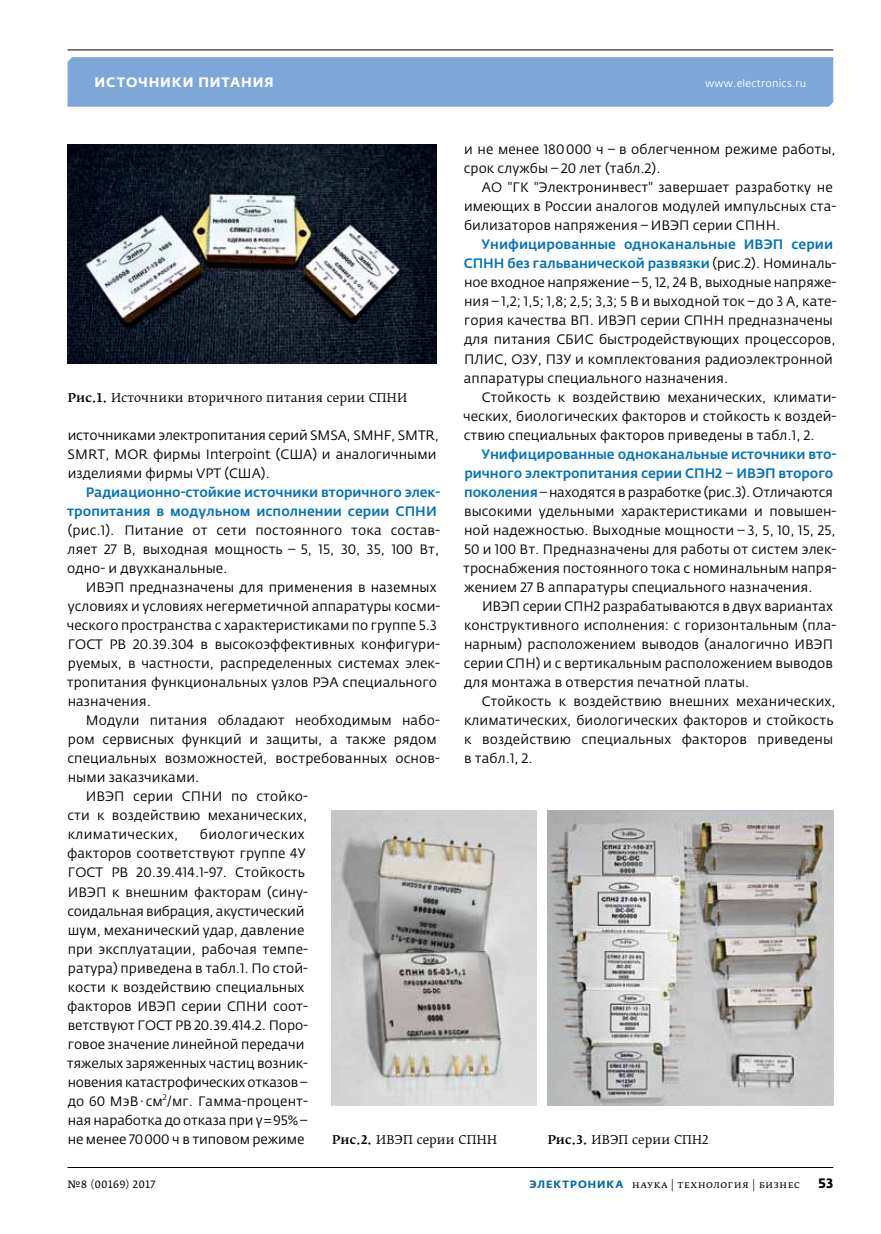
<style>
.page{position:relative;width:881px;height:1234px;background:#fff}
.page>*{position:absolute;margin:0;border:0;box-sizing:border-box;transform-origin:0 0}
.t1{font:13.5px/19px "Fedra Sans Pro";letter-spacing:.005em;color:#000}
.t2{font:500 13.5px/19px "Fedra Sans Pro";letter-spacing:-.005em;color:#0072bc;text-align:right}
.t3{font:700 13.5px "Fedra Sans Alt Pro";letter-spacing:.06em;color:#fff}
.t4{font:13.5px "Fedra Sans Pro";letter-spacing:.025em;color:#000}
.t5{font:700 13.5px "Fedra Sans Pro";color:#000}
.t6{font:12px "Fedra Serif B Pro";letter-spacing:.005em;color:#000}
.t7{font:10.5px "Fedra Serif B Pro";letter-spacing:.04em;color:#000}
.t8{font:10.5px "Fedra Sans Pro";letter-spacing:.015em;color:#fff}
.t9{font:10.5px "Fedra Serif A Pro";letter-spacing:.035em;color:#000}
.s1{font-weight:500;color:#0072bc}
.s2{font-weight:500}
.s3{font-family:"Fedra Sans Alt Pro";font-weight:700;color:#0068ac}
</style>
<div class="page">
<div style="left:67px;top:57px;width:765px;height:50px;background:#7da7d8"></div>
<hr style="left:67px;top:49px;width:765px;height:1px;background:#000">
<hr style="left:68px;top:1166px;width:764px;height:1px;background:#000">
<img style="left:68px;top:145px;width:369px;height:218px">
<img style="left:332px;top:810px;width:204px;height:295px">
<img style="left:547px;top:810px;width:285px;height:295px">
<p class="t3" style="left:95px;top:74px;width:180px">Источники питания</p>
<p class="t8" style="left:705px;top:77px;width:102px">www.electronics.ru</p>
<p class="t1" style="left:463px;top:140px;width:373px">и не менее 180000 ч – в облегченном режиме работы, срок службы – 20 лет (табл.2).</p>
<p class="t1" style="left:464px;top:178px;width:373px;text-indent:18px">АО "ГК "Электронинвест" завершает разработку не имеющих в России аналогов модулей импульсных ста&shy;билизаторов напряжения – ИВЭП серии СПНН.</p>
<p class="t1" style="left:463px;top:235px;width:374px;text-indent:18px"><span class="s1">Унифицированные одноканальные ИВЭП серии СПНН без гальванической развязки</span> (рис.2). Номиналь&shy;ное входное напряжение–5, 12, 24 В, выходные напряже&shy;ния – 1,2; 1,5; 1,8; 2,5; 3,3; 5 В и выходной ток– до 3 А, кате&shy;гория качества ВП. ИВЭП серии СПНН предназначены для питания СБИС быстродействующих процессоров, ПЛИС, ОЗУ, ПЗУ и комплектования радиоэлектронной аппаратуры специального назначения.</p>
<p class="t1" style="left:463px;top:387px;width:374px;text-align:justify;text-indent:19px">Стойкость к воздействию механических, климати&shy;ческих, биологических факторов и стойкость к воздей&shy;ствию специальных факторов приведены в табл.1, 2.</p>
<p class="t1" style="left:463px;top:444px;width:375px;text-indent:18px"><span class="s1">Унифицированные одноканальные источники вто&shy;ричного электропитания серии СПН2 – ИВЭП второго поколения</span>–находятся в разработке (рис.3). Отличаются высокими удельными характеристиками и повышен&shy;ной надежностью. Выходные мощности – 3, 5, 10, 15, 25, 50 и 100 Вт. Предназначены для работы от систем элек&shy;троснабжения постоянного тока с номинальным напря&shy;жением 27 В аппаратуры специального назначения.</p>
<p class="t1" style="left:463px;top:596px;width:374px;text-indent:18px">ИВЭП серии СПН2 разрабатываются в двух вариантах конструктивного исполнения: с горизонтальным (пла&shy;нарным) расположением выводов (аналогично ИВЭП серии СПН) и с вертикальным расположением выводов для монтажа в отверстия печатной платы.</p>
<p class="t1" style="left:464px;top:691px;width:373px;text-indent:18px">Стойкость к воздействию внешних механических, климатических, биологических факторов и стойкость к воздействию специальных факторов приведены в табл.1, 2.</p>
<p class="t6" style="left:68px;top:390px;width:341px"><span class="s2">Рис.1.</span> Источники вторичного питания серии СПНИ</p>
<p class="t1" style="left:68px;top:425px;width:373px">источниками электропитания серий SMSA, SMHF, SMTR,<br>SMRT, MOR фирмы Interpoint (США) и аналогичными изделиями фирмы VPT (США).</p>
<p class="t2" style="left:67px;top:482px;width:374px">Радиационно-стойкие источники вторичного элек&shy;тропитания в модульном исполнении серии СПНИ</p>
<p class="t1" style="left:67px;top:520px;width:374px;text-align:justify">(рис.1). Питание от сети постоянного тока состав&shy;ляет 27 В, выходная мощность – 5, 15, 30, 35, 100 Вт, одно- и двухканальные.</p>
<p class="t1" style="left:67px;top:577px;width:375px;text-indent:19px">ИВЭП предназначены для применения в наземных условиях и условиях негерметичной аппаратуры косми&shy;ческого пространства с характеристиками по группе 5.3<br>ГОСТ РВ 20.39.304 в высокоэффективных конфигури&shy;руемых, в частности, распределенных системах элек&shy;тропитания функциональных узлов РЭА специального назначения.</p>
<p class="t1" style="left:86px;top:710px;width:356px">Модули питания обладают необходимым набо-</p>
<p class="t1" style="left:68px;top:729px;width:370px">ром сервисных функций и защиты, а также рядом</p>
<p class="t1" style="left:67px;top:748px;width:374px">специальных возможностей, востребованных основ-</p>
<p class="t1" style="left:68px;top:767px;width:133px">ными заказчиками.</p>
<p class="t1" style="left:86px;top:786px;width:224px">ИВЭП серии СПНИ по стойко-</p>
<p class="t1" style="left:67px;top:805px;width:241px">сти к воздействию механических,</p>
<p class="t4" style="left:68px;top:826px;width:112px">климатических,</p>
<p class="t1" style="left:67px;top:825px;width:243px;text-indent:133px">биологических факторов соответствуют группе 4У ГОСТ РВ 20.39.414.1-97. Стойкость ИВЭП к внешним факторам (сину&shy;соидальная вибрация, акустический шум, механический удар, давление при эксплуатации, рабочая темпе&shy;ратура) приведена в табл.1. По стой&shy;кости к воздействию специальных факторов ИВЭП серии СПНИ соот&shy;ветствуют ГОСТ РВ 20.39.414.2. Поро&shy;говое значение линейной передачи тяжелых заряженных частиц возник&shy;новения катастрофических отказов– до 60 МэВ∙ см<sup>2</sup>/мг. Гамма-процент&shy;ная наработка до отказа при γ=95%– не менее 70000 ч в типовом режиме</p>
<p class="t6" style="left:332px;top:1131px;width:166px"><span class="s2">Рис.2.</span> ИВЭП серии СПНН</p>
<p class="t6" style="left:547px;top:1131px;width:162px"><span class="s2">Рис.3.</span> ИВЭП серии СПН2</p>
<p class="t9" style="left:67px;top:1177px;width:89px">№8 (00169) 2017</p>
<p class="t7" style="left:529px;top:1177px;width:272px"><span class="s3">ЭЛЕКТРОНИКА</span> наука | технология | бизнес</p>
<p class="t5" style="left:817px;top:1174px;width:17px">53</p>
</div>
